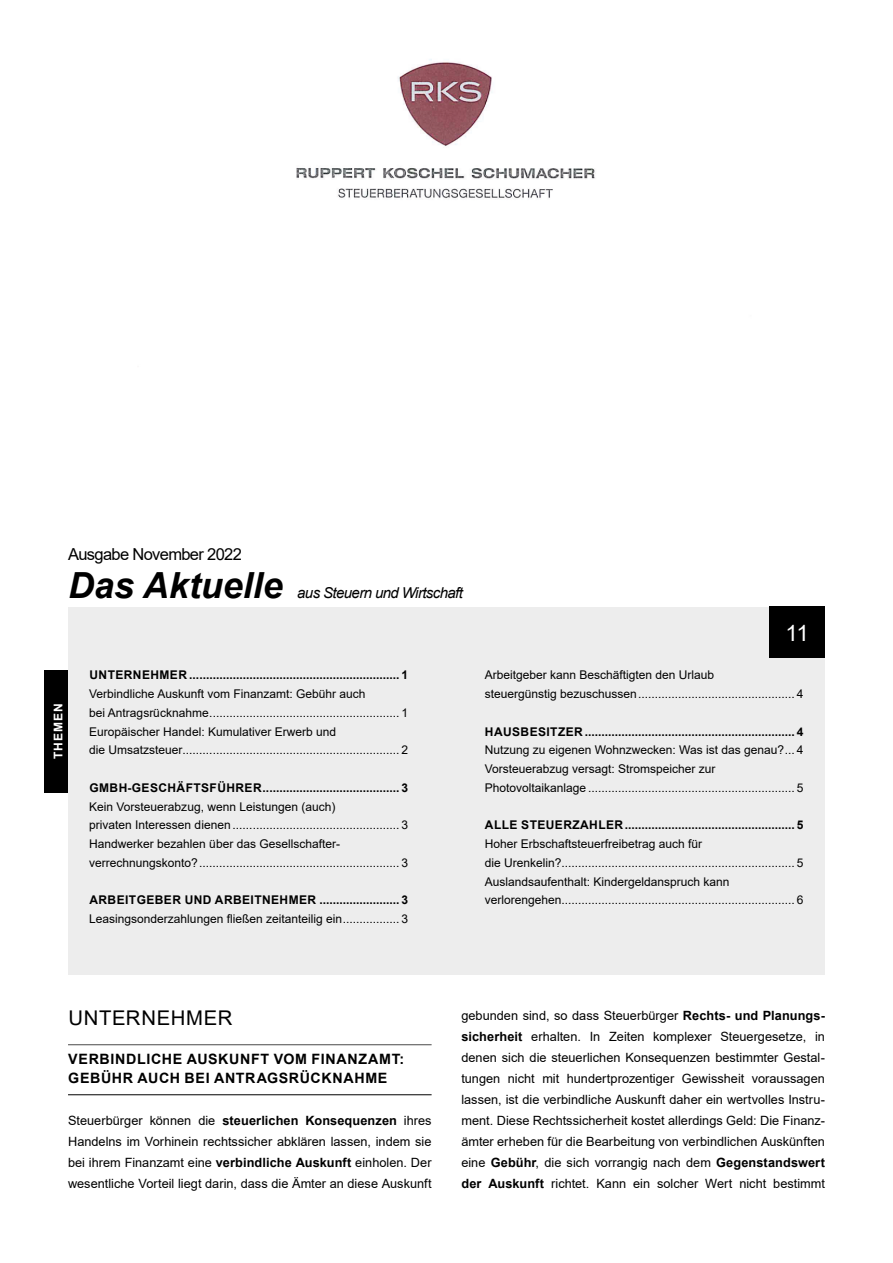
<style>
.page{position:relative;width:893px;height:1263px;background:#fff}
.page>*{position:absolute;margin:0;border:0;box-sizing:border-box;transform-origin:0 0}
.t1{font:italic 700 36px "Arial";color:#000}
.t2{font:22.5px "Arial";color:#fff}
.t3{font:20.25px "Arial";letter-spacing:.035em;color:#000}
.t4{font:16.5px "Arial";letter-spacing:-.04em;color:#000}
.t5{font:italic 15px "Arial";letter-spacing:-.04em;color:#000}
.t6{font:700 14.25px/19.5px "Arial";letter-spacing:.045em;color:#000}
.t7{font:12.75px/21px "Arial";color:#000;text-align:justify}
.t8{font:12px/18.8px "Arial";color:#000}
.t9{font:700 12px "Arial";letter-spacing:.035em;color:#000}
.t10{font:700 12px "Arial";letter-spacing:.085em;color:#fff}
.s1{font-weight:700}
</style>
<div class="page">
<img style="left:296px;top:59px;width:300px;height:140px">
<div style="left:68px;top:607px;width:757px;height:367px;background:#ededed"></div>
<hr style="left:68px;top:1044px;width:364px;height:1px;background:#4a4a49">
<hr style="left:68px;top:1094px;width:364px;height:1px;background:#000">
<div style="left:770px;top:607px;width:55px;height:51px;background:#000"></div>
<div style="left:45px;top:670px;width:23px;height:122px;background:#000"></div>
<h3 class="t4" style="left:68px;top:543px;width:175px">Ausgabe November 2022</h3>
<h1 class="t1" style="left:68px;top:561px;width:216px">Das Aktuelle</h1>
<p class="t5" style="left:297px;top:583px;width:167px">aus Steuern und Wirtschaft</p>
<p class="t10" style="left:50px;top:759px;width:57px;rotate:-90deg">THEMEN</p>
<p class="t9" style="left:90px;top:667px;width:320px">UNTERNEHMER ............................................................... 1</p>
<p class="t8" style="left:89px;top:684px;width:320px">Verbindliche Auskunft vom Finanzamt: Gebühr auch<br>bei Antragsrücknahme......................................................... 1<br>Europäischer Handel: Kumulativer Erwerb und<br>die Umsatzsteuer................................................................. 2</p>
<p class="t9" style="left:89px;top:779px;width:320px">GMBH-GESCHÄFTSFÜHRER......................................... 3</p>
<p class="t8" style="left:89px;top:797px;width:320px">Kein Vorsteuerabzug, wenn Leistungen (auch)<br>privaten Interessen dienen .................................................. 3<br>Handwerker bezahlen über das Gesellschafter&shy;verrechnungskonto?............................................................ 3</p>
<p class="t9" style="left:89px;top:892px;width:320px">ARBEITGEBER UND ARBEITNEHMER ........................ 3</p>
<p class="t8" style="left:89px;top:909px;width:320px">Leasingsonderzahlungen fließen zeitanteilig ein................. 3</p>
<h2 class="t2" style="left:786px;top:617px;width:25px">11</h2>
<p class="t8" style="left:485px;top:666px;width:320px">Arbeitgeber kann Beschäftigten den Urlaub<br>steuergünstig bezuschussen............................................... 4</p>
<p class="t9" style="left:485px;top:723px;width:320px">HAUSBESITZER ............................................................... 4</p>
<p class="t8" style="left:485px;top:741px;width:320px">Nutzung zu eigenen Wohnzwecken: Was ist das genau?... 4<br>Vorsteuerabzug versagt: Stromspeicher zur<br>Photovoltaikanlage .............................................................. 5</p>
<p class="t9" style="left:485px;top:817px;width:320px">ALLE STEUERZAHLER................................................... 5</p>
<p class="t8" style="left:485px;top:834px;width:320px">Hoher Erbschaftsteuerfreibetrag auch für<br>die Urenkelin?...................................................................... 5<br>Auslandsaufenthalt: Kindergeldanspruch kann verlorengehen...................................................................... 6</p>
<h3 class="t3" style="left:68px;top:1004px;width:166px">UNTERNEHMER</h3>
<p class="t6" style="left:68px;top:1049px;width:337px">VERBINDLICHE AUSKUNFT VOM FINANZAMT:<br>GEBÜHR AUCH BEI ANTRAGSRÜCKNAHME</p>
<p class="t7" style="left:68px;top:1110px;width:365px">Steuerbürger können die <span class="s1">steuerlichen Konsequenzen</span> ihres Handelns im Vorhinein rechtssicher abklären lassen, indem sie bei ihrem Finanzamt eine <span class="s1">verbindliche Auskunft</span> einholen. Der wesentliche Vorteil liegt darin, dass die Ämter an diese Auskunft</p>
<p class="t7" style="left:461px;top:1005px;width:365px">gebunden sind, so dass Steuerbürger <span class="s1">Rechts- und Planungs&shy;sicherheit</span> erhalten. In Zeiten komplexer Steuergesetze, in denen sich die steuerlichen Konsequenzen bestimmter Gestal&shy;tungen nicht mit hundertprozentiger Gewissheit voraussagen lassen, ist die verbindliche Auskunft daher ein wertvolles Instru&shy;ment. Diese Rechtssicherheit kostet allerdings Geld: Die Finanz&shy;ämter erheben für die Bearbeitung von verbindlichen Auskünften eine <span class="s1">Gebühr</span>, die sich vorrangig nach dem <span class="s1">Gegenstandswert der Auskunft</span> richtet. Kann ein solcher Wert nicht bestimmt</p>
</div>
